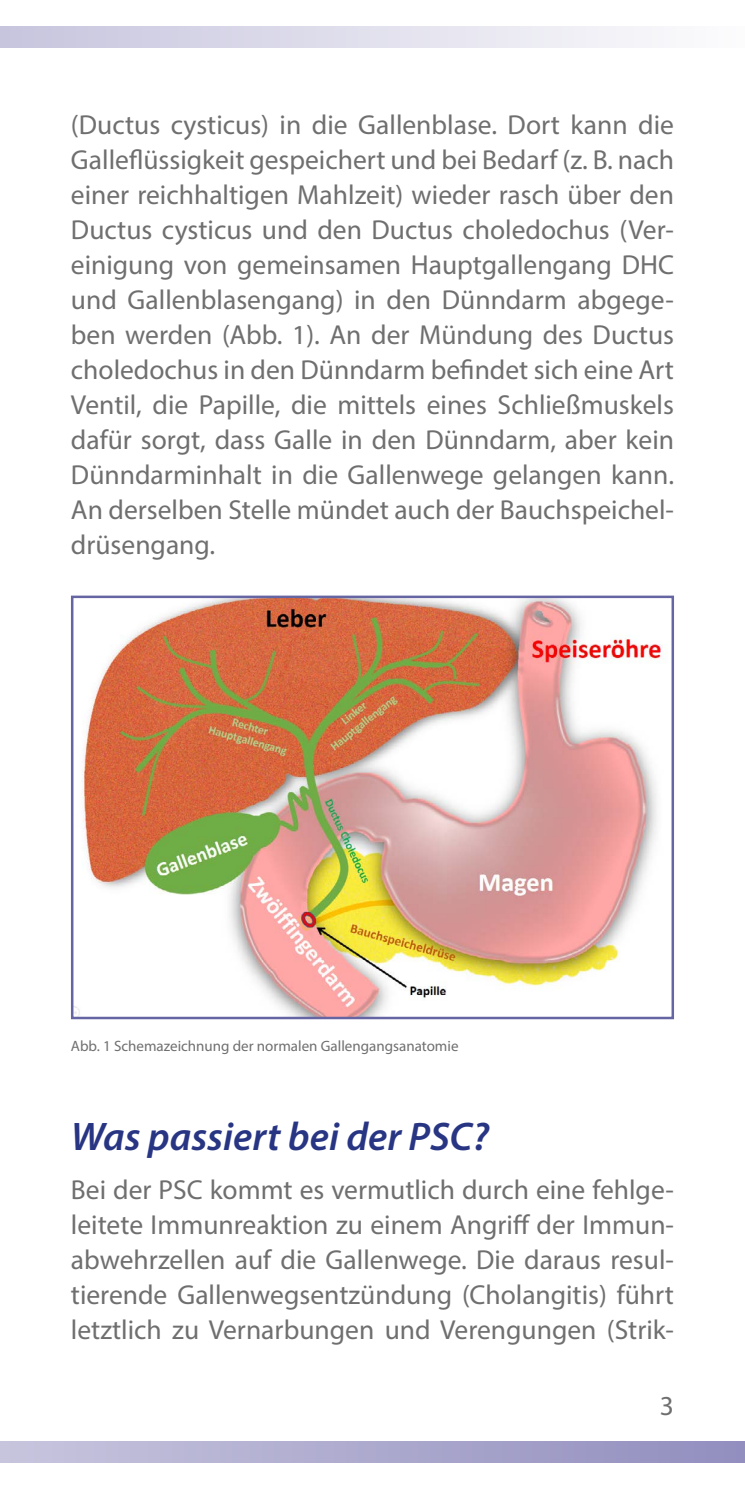
<style>
.page{position:relative;width:745px;height:1489px;background:#fff}
.page>*{position:absolute;margin:0;border:0;box-sizing:border-box;transform-origin:0 0}
.t1{font:italic 600 40px "Myriad Pro";color:#283583}
.t2{font:27.5px/35px "Myriad Pro";color:#706f6f;text-align:justify}
.t3{font:15px "Myriad Pro";color:#706f6f}
</style>
<div class="page">
<div style="left:0;top:27px;width:744px;height:21px;background:linear-gradient(to right,#c7c5de,#fcfcfd)"></div>
<div style="left:0;top:1440px;width:744px;height:22px;background:linear-gradient(to right,#c7c5de,#928ebe)"></div>
<img style="left:74px;top:598px;width:596px;height:418px">
<div style="left:71px;top:595px;width:602px;height:424px;border:2px solid #6565a4"></div>
<p class="t2" style="left:71px;top:107px;width:604px">(Ductus cysticus) in die Gallenblase. Dort kann die Galleflüssigkeit gespeichert und bei Bedarf (z. B. nach einer reichhaltigen Mahlzeit) wieder rasch über den Ductus cysticus und den Ductus choledochus (Ver&shy;einigung von gemeinsamen Hauptgallengang DHC und Gallenblasengang) in den Dünndarm abgege&shy;ben werden (Abb. 1). An der Mündung des Ductus choledochus in den Dünndarm befindet sich eine Art Ventil, die Papille, die mittels eines Schließmuskels dafür sorgt, dass Galle in den Dünndarm, aber kein Dünndarminhalt in die Gallenwege gelangen kann.<br>An derselben Stelle mündet auch der Bauchspeichel&shy;drüsengang.</p>
<p class="t3" style="left:71px;top:1036px;width:389px">Abb. 1 Schemazeichnung der normalen Gallengangsanatomie</p>
<h1 class="t1" style="left:71px;top:1110px;width:419px">Was passiert bei der PSC?</h1>
<p class="t2" style="left:71px;top:1171px;width:604px">Bei der PSC kommt es vermutlich durch eine fehlge&shy;leitete Immunreaktion zu einem Angriff der Immun&shy;abwehrzellen auf die Gallenwege. Die daraus resul&shy;tierende Gallenwegsentzündung (Cholangitis) führt letztlich zu Vernarbungen und Verengungen (Strik-</p>
<p class="t2" style="left:659px;top:1387px;width:16px">3</p>
</div>
